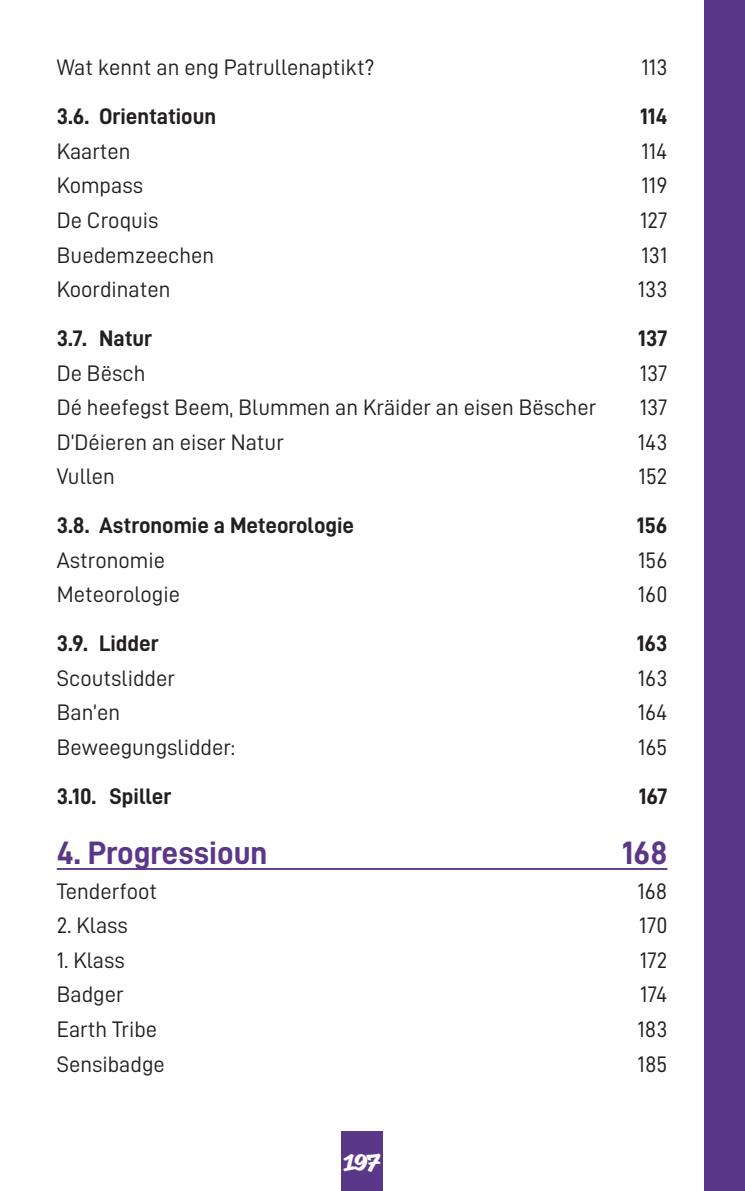
<style>
.page{position:relative;width:745px;height:1191px;background:#fff}
.page>*{position:absolute;margin:0;border:0;box-sizing:border-box;transform-origin:0 0}
.t1{font:32.5px "D DIN Bold";color:#5b378a}
.t2{font:22.5px "D DIN";color:#231f20}
.t3{font:22.5px "D DIN Bold";color:#231f20}
.t4{font:700 22.5px "Reklame Script";color:#fff}
</style>
<div class="page">
<div style="left:703px;top:0;width:41px;height:1191px;background:#5b378a"></div>
<div style="left:341px;top:1131px;width:41px;height:60px;background:#5b378a"></div>
<hr style="left:57px;top:868px;width:610px;height:2px;background:#5b378a">
<p class="t2" style="left:57px;top:55px;width:319px">Wat kennt an eng Patrullenaptikt?</p>
<p class="t2" style="left:641px;top:55px;width:27px">113</p>
<p class="t3" style="left:57px;top:104px;width:161px">3.6. Orientatioun</p>
<p class="t3" style="left:639px;top:104px;width:29px">114</p>
<p class="t2" style="left:57px;top:139px;width:75px">Kaarten</p>
<p class="t2" style="left:641px;top:139px;width:28px">114</p>
<p class="t2" style="left:57px;top:173px;width:88px">Kompass</p>
<p class="t2" style="left:641px;top:173px;width:27px">119</p>
<p class="t2" style="left:57px;top:208px;width:103px">De Croquis</p>
<p class="t2" style="left:639px;top:208px;width:29px">127</p>
<p class="t2" style="left:57px;top:242px;width:159px">Buedemzeechen</p>
<p class="t2" style="left:641px;top:242px;width:27px">131</p>
<p class="t2" style="left:57px;top:277px;width:115px">Koordinaten</p>
<p class="t2" style="left:637px;top:277px;width:31px">133</p>
<p class="t3" style="left:57px;top:326px;width:97px">3.7. Natur</p>
<p class="t3" style="left:637px;top:326px;width:31px">137</p>
<p class="t2" style="left:57px;top:360px;width:90px">De Bësch</p>
<p class="t2" style="left:639px;top:360px;width:29px">137</p>
<p class="t2" style="left:57px;top:395px;width:540px">Dé heefegst Beem, Blummen an Kräider an eisen Bëscher</p>
<p class="t2" style="left:639px;top:395px;width:29px">137</p>
<p class="t2" style="left:57px;top:430px;width:228px">D’Déieren an eiser Natur</p>
<p class="t2" style="left:637px;top:430px;width:31px">143</p>
<p class="t2" style="left:57px;top:464px;width:60px">Vullen</p>
<p class="t2" style="left:638px;top:464px;width:30px">152</p>
<p class="t3" style="left:57px;top:513px;width:299px">3.8. Astronomie a Meteorologie</p>
<p class="t3" style="left:636px;top:513px;width:32px">156</p>
<p class="t2" style="left:57px;top:547px;width:110px">Astronomie</p>
<p class="t2" style="left:637px;top:547px;width:31px">156</p>
<p class="t2" style="left:57px;top:582px;width:125px">Meteorologie</p>
<p class="t2" style="left:637px;top:582px;width:31px">160</p>
<p class="t3" style="left:57px;top:631px;width:103px">3.9. Lidder</p>
<p class="t3" style="left:636px;top:631px;width:32px">163</p>
<p class="t2" style="left:57px;top:665px;width:120px">Scoutslidder</p>
<p class="t2" style="left:637px;top:665px;width:31px">163</p>
<p class="t2" style="left:57px;top:700px;width:65px">Ban’en</p>
<p class="t2" style="left:637px;top:700px;width:31px">164</p>
<p class="t2" style="left:57px;top:735px;width:180px">Beweegungslidder:</p>
<p class="t2" style="left:637px;top:735px;width:31px">165</p>
<p class="t3" style="left:57px;top:783px;width:116px">3.10. Spiller</p>
<p class="t3" style="left:638px;top:783px;width:30px">167</p>
<h1 class="t1" style="left:57px;top:834px;width:212px">4. Progressioun</h1>
<h1 class="t1" style="left:622px;top:834px;width:47px">168</h1>
<p class="t2" style="left:57px;top:878px;width:102px">Tenderfoot</p>
<p class="t2" style="left:637px;top:878px;width:32px">168</p>
<p class="t2" style="left:57px;top:913px;width:73px">2. Klass</p>
<p class="t2" style="left:638px;top:913px;width:30px">170</p>
<p class="t2" style="left:57px;top:947px;width:70px">1. Klass</p>
<p class="t2" style="left:639px;top:947px;width:29px">172</p>
<p class="t2" style="left:57px;top:982px;width:68px">Badger</p>
<p class="t2" style="left:639px;top:982px;width:29px">174</p>
<p class="t2" style="left:57px;top:1017px;width:102px">Earth Tribe</p>
<p class="t2" style="left:637px;top:1017px;width:32px">183</p>
<p class="t2" style="left:57px;top:1051px;width:109px">Sensibadge</p>
<p class="t2" style="left:637px;top:1051px;width:31px">185</p>
<p class="t4" style="left:343px;top:1146px;width:38px">197</p>
</div>
